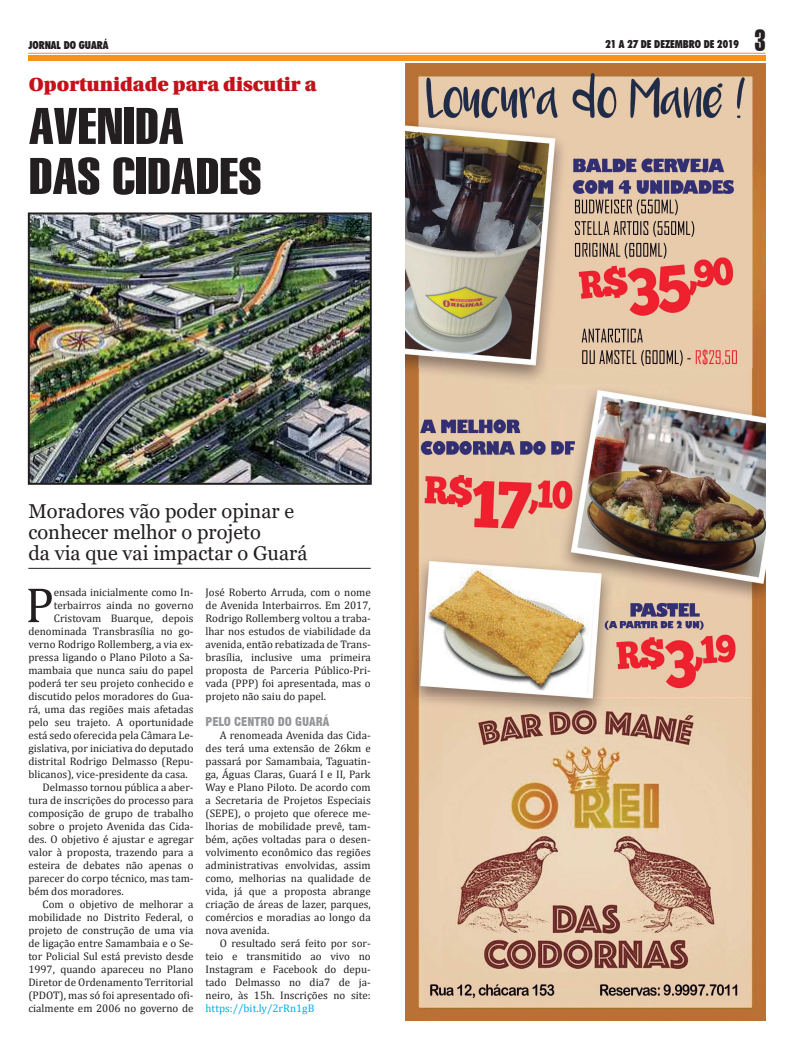
<style>
.page{position:relative;width:794px;height:1049px;background:#fff}
.page>*{position:absolute;margin:0;border:0;box-sizing:border-box;transform-origin:0 0}
.Titulo_materia2{font:50px/50px "Swiss 911 BT Extra Compressed";color:#231f20;scale:1.25 1}
.Texto_Materia{font:50px "Cambria";color:#231f20}
.t1{font:29.6px "Swiss 911 BT Extra Compressed";color:#231f20}
.Sutian{font:20px/21px "Georgia";color:#231f20}
.Titulos_Colunas{font:900 19px "Utopia";color:#c4121a}
.Entretítulo{font:900 condensed 12px "Swiss 721 BT";color:#939598}
.Texto_Materia-2{font:11px/13px "Cambria";color:#231f20;text-align:justify}
.t2{font:900 condensed 11px "Futura BT";color:#231f20}
.s1{color:#00aeef}
</style>
<div class="page">
<div style="left:28px;top:55px;width:737px;height:6px;background:#f7931d"></div>
<hr style="left:28px;top:53px;width:737px;height:1px;background:#f7931d">
<img style="left:405px;top:63px;width:360px;height:957px">
<img style="left:27px;top:212px;width:345px;height:273px">
<hr style="left:28px;top:568px;width:343px;height:1px;background:#231f20">
<p class="t2" style="left:28px;top:38px;width:82px">JORNAL DO GUARÁ</p>
<p class="t2" style="left:605px;top:37px;width:135px">21 A 27 DE DEZEMBRO DE 2019</p>
<h2 class="t1" style="left:754px;top:24px;width:13px">3</h2>
<p class="Titulos_Colunas" style="left:29px;top:74px;width:289px">Oportunidade para discutir a</p>
<p class="Titulo_materia2" style="left:29px;top:102px;width:188px">AVENIDA<br>DAS CIDADES</p>
<p class="Sutian" style="left:28px;top:501px;width:280px">Moradores vão poder opinar e conhecer melhor o projeto<br>da via que vai impactar o Guará</p>
<p class="Texto_Materia" style="left:25px;top:576px;width:30px">P</p>
<p class="Texto_Materia-2" style="left:54px;top:586px;width:141px">ensada inicialmente como In-</p>
<p class="Texto_Materia-2" style="left:54px;top:599px;width:141px">terbairros ainda no governo</p>
<p class="Texto_Materia-2" style="left:54px;top:612px;width:141px">Cristovam Buarque, depois</p>
<p class="Texto_Materia-2" style="left:28px;top:625px;width:167px">denominada Transbrasília no go-</p>
<p class="Texto_Materia-2" style="left:28px;top:638px;width:167px">verno Rodrigo Rollemberg, a via ex-</p>
<p class="Texto_Materia-2" style="left:28px;top:651px;width:167px">pressa ligando o Plano Piloto a Sa-</p>
<p class="Texto_Materia-2" style="left:28px;top:664px;width:167px">mambaia que nunca saiu do papel</p>
<p class="Texto_Materia-2" style="left:28px;top:677px;width:167px">poderá ter seu projeto conhecido e</p>
<p class="Texto_Materia-2" style="left:28px;top:690px;width:167px">discutido pelos moradores do Gua-</p>
<p class="Texto_Materia-2" style="left:28px;top:703px;width:167px">rá, uma das regiões mais afetadas</p>
<p class="Texto_Materia-2" style="left:28px;top:716px;width:167px">pelo seu trajeto. A oportunidade</p>
<p class="Texto_Materia-2" style="left:28px;top:729px;width:167px">está sedo oferecida pela Câmara Le-</p>
<p class="Texto_Materia-2" style="left:28px;top:742px;width:167px">gislativa, por iniciativa do deputado</p>
<p class="Texto_Materia-2" style="left:28px;top:755px;width:167px">distrital Rodrigo Delmasso (Repu-</p>
<p class="Texto_Materia-2" style="left:28px;top:768px;width:161px">blicanos), vice-presidente da casa.</p>
<p class="Texto_Materia-2" style="left:28px;top:781px;width:167px;text-indent:14px">Delmasso tornou pública a aber&shy;tura de inscrições do processo para composição de grupo de trabalho sobre o projeto Avenida das Cida&shy;des. O objetivo é ajustar e agregar valor à proposta, trazendo para a esteira de debates não apenas o parecer do corpo técnico, mas tam&shy;bém dos moradores.</p>
<p class="Texto_Materia-2" style="left:28px;top:898px;width:167px;text-indent:14px">Com o objetivo de melhorar a mobilidade no Distrito Federal, o projeto de construção de uma via de ligação entre Samambaia e o Se&shy;tor Policial Sul está previsto desde 1997, quando apareceu no Plano Diretor de Ordenamento Territorial (PDOT), mas só foi apresentado ofi&shy;cialmente em 2006 no governo de</p>
<p class="Texto_Materia-2" style="left:205px;top:586px;width:167px">José Roberto Arruda, com o nome de Avenida Interbairros. Em 2017, Rodrigo Rollemberg voltou a traba&shy;lhar nos estudos de viabilidade da avenida, então rebatizada de Trans&shy;brasília, inclusive uma primeira proposta de Parceria Público-Pri&shy;vada (PPP) foi apresentada, mas o projeto não saiu do papel.</p>
<p class="Entretítulo" style="left:205px;top:714px;width:125px">PELO CENTRO DO GUARÁ</p>
<p class="Texto_Materia-2" style="left:205px;top:729px;width:167px;text-indent:14px">A renomeada Avenida das Cida&shy;des terá uma extensão de 26km e passará por Samambaia, Taguatin&shy;ga, Águas Claras, Guará I e II, Park Way e Plano Piloto. De acordo com a Secretaria de Projetos Especiais (SEPE), o projeto que oferece me&shy;lhorias de mobilidade prevê, tam&shy;bém, ações voltadas para o desen&shy;volvimento econômico das regiões administrativas envolvidas, assim como, melhorias na qualidade de vida, já que a proposta abrange criação de áreas de lazer, parques, comércios e moradias ao longo da nova avenida.</p>
<p class="Texto_Materia-2" style="left:205px;top:937px;width:167px;text-indent:14px">O resultado será feito por sor&shy;teio e transmitido ao vivo no Instagram e Facebook do depu&shy;tado Delmasso no dia7 de ja&shy;neiro, às 15h. Inscrições no site: <span class="s1">https://bit.ly/2rRn1gB</span></p>
</div>
